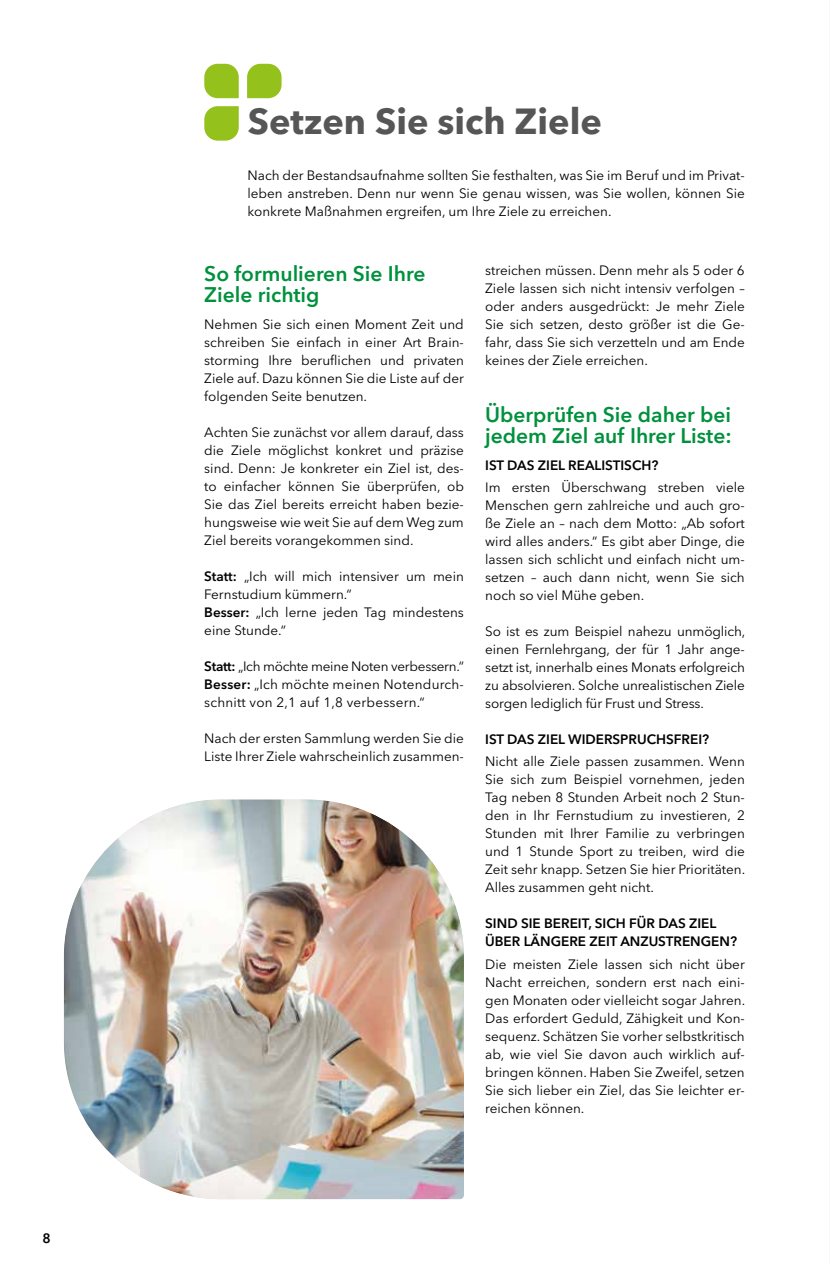
<style>
.page{position:relative;width:830px;height:1263px;background:#fff}
.page>*{position:absolute;margin:0;border:0;box-sizing:border-box;transform-origin:0 0}
.t1{font:700 36px "Avenir Next LT Pro";color:#565656}
.t2{font:600 21px/21px "Avenir Next LT Pro";color:#00913d}
.t3{font:13.5px/18px "Avenir Next LT Pro";color:#000;text-align:justify}
.t4{font:600 13.5px/18px "Avenir Next LT Pro";color:#000}
.s1{font-weight:600}
</style>
<div class="page">
<svg style="left:204px;top:106px;width:35px;height:35px"></svg>
<svg style="left:204px;top:64px;width:35px;height:34px"></svg>
<svg style="left:247px;top:64px;width:34px;height:34px"></svg>
<div style="left:64px;top:798px;width:400px;height:402px;background:#000;opacity:.12"></div>
<hr style="left:828px;top:0;width:1px;height:1263px;background:#f6f6f6">
<p class="t4" style="left:43px;top:1230px;width:10px">8</p>
<h1 class="t1" style="left:248px;top:99px;width:355px">Setzen Sie sich Ziele</h1>
<p class="t3" style="left:247px;top:167px;width:498px">Nach der Bestandsaufnahme sollten Sie festhalten, was Sie im Beruf und im Privat&shy;leben anstreben. Denn nur wenn Sie genau wissen, was Sie wollen, können Sie konkrete Maßnahmen ergreifen, um Ihre Ziele zu erreichen.</p>
<h2 class="t2" style="left:204px;top:263px;width:222px">So formulieren Sie Ihre<br>Ziele richtig</h2>
<p class="t3" style="left:204px;top:315px;width:261px">Nehmen Sie sich einen Moment Zeit und schreiben Sie einfach in einer Art Brain&shy;storming Ihre beruflichen und privaten Ziele auf. Dazu können Sie die Liste auf der folgenden Seite benutzen.</p>
<p class="t3" style="left:204px;top:423px;width:261px">Achten Sie zunächst vor allem darauf, dass die Ziele möglichst konkret und präzise sind. Denn: Je konkreter ein Ziel ist, des&shy;to einfacher können Sie überprüfen, ob Sie das Ziel bereits erreicht haben bezie&shy;hungsweise wie weit Sie auf dem Weg zum Ziel bereits vorangekommen sind.</p>
<p class="t3" style="left:204px;top:567px;width:261px;text-align:left"><span class="s1">Statt:</span> „Ich will mich intensiver um mein<br>Fernstudium kümmern.“<br><span class="s1">Besser:</span> „Ich lerne jeden Tag mindestens eine Stunde.“</p>
<p class="t3" style="left:204px;top:657px;width:261px"><span class="s1">Statt:</span> „Ich möchte meine Noten verbessern.“ <span class="s1">Besser:</span> „Ich möchte meinen Notendurch&shy;schnitt von 2,1 auf 1,8 verbessern.“</p>
<p class="t3" style="left:204px;top:729px;width:261px">Nach der ersten Sammlung werden Sie die<br>Liste Ihrer Ziele wahrscheinlich zusammen-</p>
<p class="t3" style="left:485px;top:262px;width:261px">streichen müssen. Denn mehr als 5 oder 6<br>Ziele lassen sich nicht intensiv verfolgen – oder anders ausgedrückt: Je mehr Ziele Sie sich setzen, desto größer ist die Ge&shy;fahr, dass Sie sich verzetteln und am Ende keines der Ziele erreichen.</p>
<h2 class="t2" style="left:485px;top:404px;width:248px">Überprüfen Sie daher bei jedem Ziel auf Ihrer Liste:</h2>
<p class="t4" style="left:485px;top:456px;width:175px">IST DAS ZIEL REALISTISCH?</p>
<p class="t3" style="left:485px;top:478px;width:261px">Im ersten Überschwang streben viele Menschen gern zahlreiche und auch gro&shy;ße Ziele an – nach dem Motto: „Ab sofort wird alles anders.“ Es gibt aber Dinge, die lassen sich schlicht und einfach nicht um&shy;setzen – auch dann nicht, wenn Sie sich noch so viel Mühe geben.</p>
<p class="t3" style="left:485px;top:622px;width:261px">So ist es zum Beispiel nahezu unmöglich, einen Fernlehrgang, der für 1 Jahr ange&shy;setzt ist, innerhalb eines Monats erfolgreich zu absolvieren. Solche unrealistischen Ziele sorgen lediglich für Frust und Stress.</p>
<p class="t4" style="left:485px;top:730px;width:225px">IST DAS ZIEL WIDERSPRUCHSFREI?</p>
<p class="t3" style="left:485px;top:753px;width:261px">Nicht alle Ziele passen zusammen. Wenn Sie sich zum Beispiel vornehmen, jeden Tag neben 8 Stunden Arbeit noch 2 Stun&shy;den in Ihr Fernstudium zu investieren, 2<br>Stunden mit Ihrer Familie zu verbringen und 1 Stunde Sport zu treiben, wird die Zeit sehr knapp. Setzen Sie hier Prioritäten.<br>Alles zusammen geht nicht.</p>
<p class="t4" style="left:485px;top:915px;width:253px">SIND SIE BEREIT, SICH FÜR DAS ZIEL<br>ÜBER LÄNGERE ZEIT ANZUSTRENGEN?</p>
<p class="t3" style="left:485px;top:955px;width:261px">Die meisten Ziele lassen sich nicht über Nacht erreichen, sondern erst nach eini&shy;gen Monaten oder vielleicht sogar Jahren.<br>Das erfordert Geduld, Zähigkeit und Kon&shy;sequenz. Schätzen Sie vorher selbstkritisch ab, wie viel Sie davon auch wirklich auf&shy;bringen können. Haben Sie Zweifel, setzen Sie sich lieber ein Ziel, das Sie leichter er&shy;reichen können.</p>
</div>
